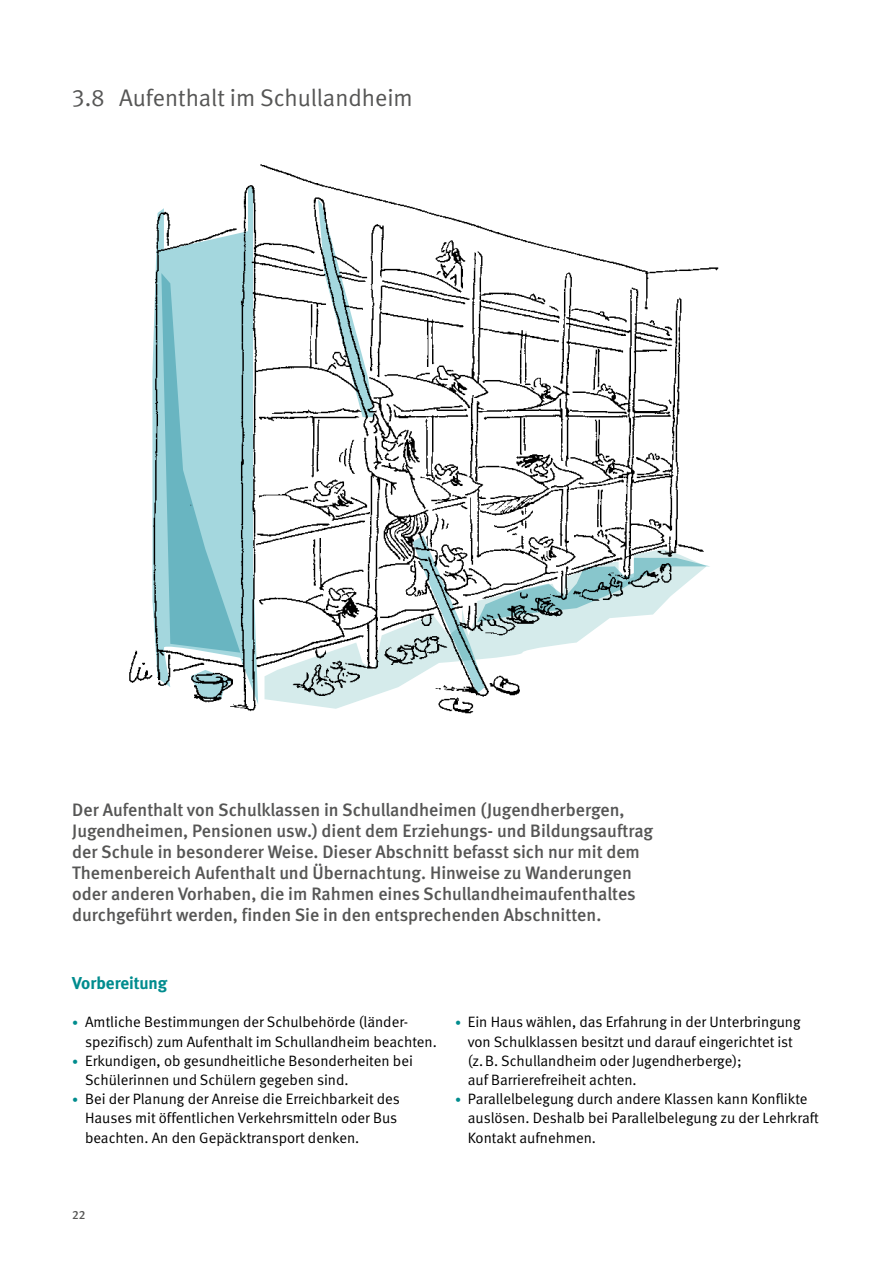
<style>
.page{position:relative;width:893px;height:1263px;background:#fff}
.page>*{position:absolute;margin:0;border:0;box-sizing:border-box;transform-origin:0 0}
.Ueberschriften_H1u_ohne_HD{font:24px "DGUV Meta";color:#565655}
.Fließtext_AL_12pt_2spaltig_HD{font:500 18px/21px "DGUV Meta";color:#565655}
.Ueberschriften_H2_ohne_Zahl{font:700 17.25px "DGUV Meta";color:#008c8e}
.t1{font:15px/19.2px "DGUV Meta";color:#000}
.t2{font:500 12px "DGUV Meta";color:#565655}
.s1{font-size:12px;color:#008c8e}
</style>
<div class="page">
<img style="left:129px;top:164px;width:590px;height:550px">
<svg style="left:152px;top:187px;width:106px;height:517px"></svg>
<svg style="left:161px;top:273px;width:79px;height:380px;background:#91cbd4"></svg>
<svg style="left:191px;top:670px;width:42px;height:29px"></svg>
<svg style="left:318px;top:199px;width:56px;height:218px"></svg>
<svg style="left:265px;top:549px;width:441px;height:160px"></svg>
<svg style="left:412px;top:536px;width:298px;height:157px"></svg>
<h2 class="Ueberschriften_H1u_ohne_HD" style="left:72px;top:83px;width:342px">3.8 Aufenthalt im Schullandheim</h2>
<p class="Fließtext_AL_12pt_2spaltig_HD" style="left:72px;top:800px;width:582px">Der Aufenthalt von Schulklassen in Schullandheimen (Jugendherbergen, Jugendheimen, Pensionen usw.) dient dem Erziehungs- und Bildungsauftrag der Schule in besonderer Weise. Dieser Abschnitt befasst sich nur mit dem Themenbereich Aufenthalt und Übernachtung. Hinweise zu Wanderungen oder anderen Vorhaben, die im Rahmen eines Schullandheimaufenthaltes durchgeführt werden, finden Sie in den entsprechenden Abschnitten.</p>
<h3 class="Ueberschriften_H2_ohne_Zahl" style="left:72px;top:973px;width:97px">Vorbereitung</h3>
<p class="t1" style="left:85px;top:1013px;width:353px;text-indent:-13px"><span class="s1">•</span> Amtliche Bestimmungen der Schulbehörde (länder&shy;spezifisch) zum Aufenthalt im Schullandheim beachten.</p>
<p class="t1" style="left:85px;top:1051px;width:329px;text-indent:-13px"><span class="s1">•</span> Erkundigen, ob gesundheitliche Besonderheiten bei<br>Schülerinnen und Schülern gegeben sind.</p>
<p class="t1" style="left:85px;top:1090px;width:316px;text-indent:-13px"><span class="s1">•</span> Bei der Planung der Anreise die Erreichbarkeit des<br>Hauses mit öffentlichen Verkehrsmitteln oder Bus beachten. An den Gepäcktransport denken.</p>
<p class="t1" style="left:468px;top:1013px;width:334px;text-indent:-13px"><span class="s1">•</span> Ein Haus wählen, das Erfahrung in der Unterbringung von Schulklassen besitzt und darauf eingerichtet ist (z.B. Schullandheim oder Jugendherberge);<br>auf Barrierefreiheit achten.</p>
<p class="t1" style="left:468px;top:1090px;width:353px;text-indent:-13px"><span class="s1">•</span> Parallelbelegung durch andere Klassen kann Konflikte auslösen. Deshalb bei Parallelbelegung zu der Lehrkraft<br>Kontakt aufnehmen.</p>
<p class="t2" style="left:72px;top:1208px;width:15px">22</p>
</div>
